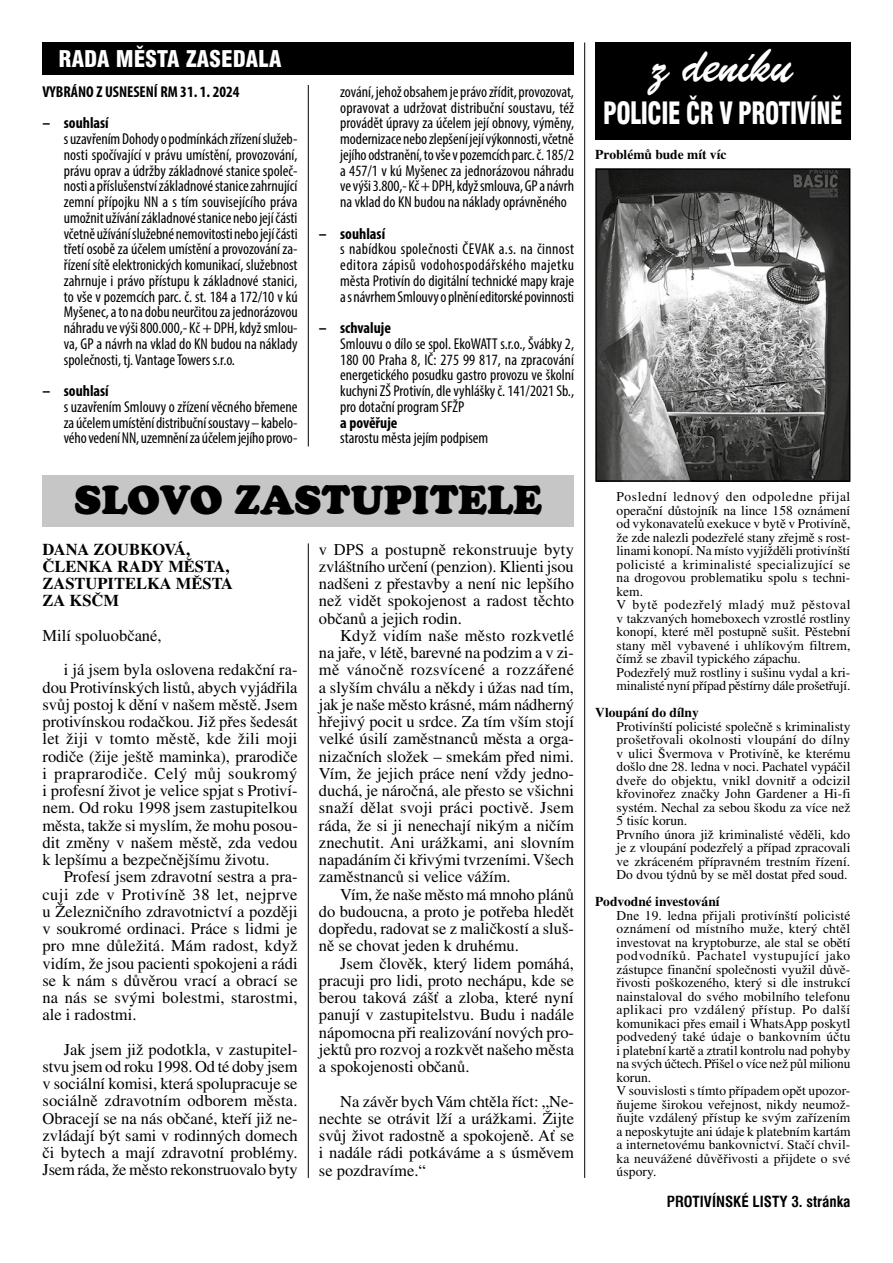
<style>
.page{position:relative;width:893px;height:1263px;background:#fff}
.page>*{position:absolute;margin:0;border:0;box-sizing:border-box;transform-origin:0 0}
.t1{font:48px "Brush Script AT";color:#fff}
.t2{font:900 39px "Cooper AT";color:#000}
.t3{font:900 condensed 30px "Swiss 721 AT";letter-spacing:-.02em;color:#fff;scale:.8 1}
.t4{font:900 condensed 22.5px "Swiss 721 AT";color:#fff}
.t5{font:16.5px/17.2px "Times CE";color:#000;text-align:justify}
.t6{font:700 16.5px/17.2px "Times CE";color:#000}
.t7{font:condensed 15.75px/15.8px "Myriad Pro";color:#000;text-align:justify}
.t8{font:700 condensed 15.75px "Myriad Pro";color:#000}
.t9{font:700 condensed 15px "Swiss 721 AT";color:#000}
.t10{font:13.5px/13.5px "Times CE";color:#000}
.t11{font:700 13.5px "Times CE";color:#000}
</style>
<div class="page">
<div style="left:289px;top:43px;width:285px;height:32px;background:#000"></div>
<div style="left:43px;top:43px;width:255px;height:32px;background:#000"></div>
<hr style="left:308px;top:85px;width:1px;height:361px;background:#000">
<hr style="left:584px;top:43px;width:1px;height:1135px;background:#000">
<div style="left:595px;top:43px;width:255px;height:97px;background:#000"></div>
<img style="left:598px;top:171px;width:249px;height:308px">
<div style="left:595px;top:168px;width:255px;height:314px;border:2px solid #000"></div>
<div style="left:43px;top:475px;width:531px;height:51px;background:#c6c6c6"></div>
<hr style="left:308px;top:543px;width:1px;height:635px;background:#000">
<h3 class="t4" style="left:59px;top:46px;width:224px">RADA MĚSTA ZASEDALA</h3>
<p class="t8" style="left:43px;top:82px;width:199px">VYBRÁNO Z USNESENÍ RM 31. 1. 2024</p>
<p class="t8" style="left:43px;top:113px;width:68px">– souhlasí</p>
<p class="t7" style="left:64px;top:131px;width:235px">s uzavřením Dohody o podmínkách zřízení služeb&shy;nosti spočívající v právu umístění, provozování, právu oprav a údržby základnové stanice společ&shy;nosti a příslušenství základnové stanice zahrnující zemní přípojku NN a s tím souvisejícího práva umožnit užívání základnové stanice nebo její části včetně užívání služebné nemovitosti nebo její části třetí osobě za účelem umístění a provozování za&shy;řízení sítě elektronických komunikací, služebnost zahrnuje i právo přístupu k základnové stanici, to vše v pozemcích parc. č. st. 184 a 172/10 v kú Myšenec, a to na dobu neurčitou za jednorázovou náhradu ve výši 800.000,- Kč + DPH, když smlou&shy;va, GP a návrh na vklad do KN budou na náklady společnosti, tj. Vantage Towers s.r.o.</p>
<p class="t8" style="left:43px;top:381px;width:68px">– souhlasí</p>
<p class="t7" style="left:64px;top:399px;width:235px">s uzavřením Smlouvy o zřízení věcného břemene za účelem umístění distribuční soustavy – kabelo&shy;vého vedení NN, uzemnění za účelem jejího provo-</p>
<p class="t7" style="left:340px;top:84px;width:235px">zování, jehož obsahem je právo zřídit, provozovat, opravovat a udržovat distribuční soustavu, též provádět úpravy za účelem její obnovy, výměny, modernizace nebo zlepšení její výkonnosti, včetně jejího odstranění, to vše v pozemcích parc. č. 185/2 a 457/1 v kú Myšenec za jednorázovou náhradu ve výši 3.800,- Kč + DPH, když smlouva, GP a návrh na vklad do KN budou na náklady oprávněného</p>
<p class="t8" style="left:319px;top:224px;width:68px">– souhlasí</p>
<p class="t7" style="left:340px;top:241px;width:235px">s nabídkou společnosti ČEVAK a.s. na činnost editora zápisů vodohospodářského majetku města Protivín do digitální technické mapy kraje a s návrhem Smlouvy o plnění editorské povinnosti</p>
<p class="t8" style="left:319px;top:318px;width:74px">– schvaluje</p>
<p class="t7" style="left:340px;top:336px;width:235px">Smlouvu o dílo se spol. EkoWATT s.r.o., Švábky 2, 180 00 Praha 8, IČ: 275 99 817, na zpracování energetického posudku gastro provozu ve školní kuchyni ZŠ Protivín, dle vyhlášky č. 141/2021 Sb., pro dotační program SFŽP</p>
<p class="t8" style="left:340px;top:413px;width:59px">a pověřuje</p>
<p class="t7" style="left:340px;top:430px;width:150px">starostu města jejím podpisem</p>
<h2 class="t2" style="left:74px;top:475px;width:469px">SLOVO ZASTUPITELE</h2>
<p class="t5" style="left:319px;top:540px;width:257px">v DPS a postupně rekonstruuje byty zvláštního určení (penzion). Klienti jsou nadšeni z přestavby a není nic lepšího než vidět spokojenost a radost těchto občanů a jejich rodin.</p>
<p class="t5" style="left:319px;top:626px;width:257px;text-indent:21px">Když vidím naše město rozkvetlé na jaře, v létě, barevné na podzim a v zi&shy;mě vánočně rozsvícené a rozzářené a slyším chválu a někdy i úžas nad tím, jak je naše město krásné, mám nádherný hřejivý pocit u srdce. Za tím vším stojí velké úsilí zaměstnanců města a orga&shy;nizačních složek – smekám před nimi.<br>Vím, že jejich práce není vždy jedno&shy;duchá, je náročná, ale přesto se všichni snaží dělat svoji práci poctivě. Jsem ráda, že si ji nenechají nikým a ničím znechutit. Ani urážkami, ani slovním napadáním či křivými tvrzeními. Všech zaměstnanců si velice vážím.</p>
<p class="t5" style="left:319px;top:885px;width:257px;text-indent:21px">Vím, že naše město má mnoho plánů do budoucna, a proto je potřeba hledět dopředu, radovat se z maličkostí a sluš&shy;ně se chovat jeden k druhému.</p>
<p class="t5" style="left:319px;top:954px;width:257px;text-indent:21px">Jsem člověk, který lidem pomáhá, pracuji pro lidi, proto nechápu, kde se berou taková zášť a zloba, které nyní panují v zastupitelstvu. Budu i nadále nápomocna při realizování nových pro&shy;jektů pro rozvoj a rozkvět našeho města a spokojenosti občanů.</p>
<p class="t5" style="left:319px;top:1092px;width:257px;text-indent:21px">Na závěr bych Vám chtěla říct: „Ne&shy;nechte se otrávit lží a urážkami. Žijte svůj život radostně a spokojeně. Ať se i nadále rádi potkáváme a s úsměvem se pozdravíme.“</p>
<p class="t6" style="left:43px;top:540px;width:192px">DANA ZOUBKOVÁ,<br>ČLENKA RADY MĚSTA,<br>ZASTUPITELKA MĚSTA<br>ZA KSČM</p>
<p class="t5" style="left:64px;top:618px;width:235px;line-height:34.5px;text-indent:-21px">Milí spoluobčané,<br>i já jsem byla oslovena redakční ra-</p>
<p class="t5" style="left:43px;top:678px;width:257px">dou Protivínských listů, abych vyjádřila svůj postoj k dění v našem městě. Jsem protivínskou rodačkou. Již přes šedesát let žiji v tomto městě, kde žili moji rodiče (žije ještě maminka), prarodiče i praprarodiče. Celý můj soukromý i profesní život je velice spjat s Protiví&shy;nem. Od roku 1998 jsem zastupitelkou města, takže si myslím, že mohu posou&shy;dit změny v našem městě, zda vedou k lepšímu a bezpečnějšímu životu.</p>
<p class="t5" style="left:43px;top:868px;width:257px;text-indent:21px">Profesí jsem zdravotní sestra a pra&shy;cuji zde v Protivíně 38 let, nejprve u Železničního zdravotnictví a později v soukromé ordinaci. Práce s lidmi je pro mne důležitá. Mám radost, když vidím, že jsou pacienti spokojeni a rádi se k nám s důvěrou vrací a obrací se na nás se svými bolestmi, starostmi, ale i radostmi.</p>
<p class="t5" style="left:43px;top:1040px;width:257px;text-indent:21px">Jak jsem již podotkla, v zastupitel&shy;stvu jsem od roku 1998. Od té doby jsem v sociální komisi, která spolupracuje se sociálně zdravotním odborem města.<br>Obracejí se na nás občané, kteří již ne&shy;zvládají být sami v rodinných domech či bytech a mají zdravotní problémy.<br>Jsem ráda, že město rekonstruovalo byty</p>
<h1 class="t1" style="left:652px;top:37px;width:142px">z deníku</h1>
<h3 class="t3" style="left:603px;top:95px;width:301px">POLICIE ČR V PROTIVÍNĚ</h3>
<p class="t11" style="left:595px;top:147px;width:133px">Problémů bude mít víc</p>
<p class="t10" style="left:617px;top:490px;width:235px">Poslední lednový den odpoledne přijal operační důstojník na lince 158 oznámení od vykonavatelů exekuce v bytě v Protivíně, že zde nalezli podezřelé stany zřejmě s rost&shy;linami konopí. Na místo vyjížděli protivínští policisté a kriminalisté specializující se na drogovou problematiku spolu s techni&shy;kem.<br>V bytě podezřelý mladý muž pěstoval v takzvaných homeboxech vzrostlé rostliny konopí, které měl postupně sušit. Pěstební stany měl vybavené i uhlíkovým filtrem, čímž se zbavil typického zápachu.<br>Podezřelý muž rostliny i sušinu vydal a kri&shy;minalisté nyní případ pěstírny dále prošetřují.</p>
<p class="t11" style="left:595px;top:705px;width:105px">Vloupání do dílny</p>
<p class="t10" style="left:617px;top:719px;width:235px">Protivínští policisté společně s kriminalisty prošetřovali okolnosti vloupání do dílny v ulici Švermova v Protivíně, ke kterému došlo dne 28. ledna v noci. Pachatel vypáčil dveře do objektu, vnikl dovnitř a odcizil křovinořez značky John Gardener a Hi-fi systém. Nechal za sebou škodu za více než 5 tisíc korun.<br>Prvního února již kriminalisté věděli, kdo je z vloupání podezřelý a případ zpracovali ve zkráceném přípravném trestním řízení.<br>Do dvou týdnů by se měl dostat před soud.</p>
<p class="t11" style="left:595px;top:894px;width:126px">Podvodné investování</p>
<p class="t10" style="left:617px;top:908px;width:235px">Dne 19. ledna přijali protivínští policisté oznámení od místního muže, který chtěl investovat na kryptoburze, ale stal se obětí podvodníků. Pachatel vystupující jako zástupce finanční společnosti využil důvě&shy;řivosti poškozeného, který si dle instrukcí nainstaloval do svého mobilního telefonu aplikaci pro vzdálený přístup. Po další komunikaci přes email i WhatsApp poskytl podvedený také údaje o bankovním účtu i platební kartě a ztratil kontrolu nad pohyby na svých účtech. Přišel o více než půl milionu korun.<br>V souvislosti s tímto případem opět upozor&shy;ňujeme širokou veřejnost, nikdy neumož&shy;ňujte vzdálený přístup ke svým zařízením a neposkytujte ani údaje k platebním kartám a internetovému bankovnictví. Stačí chvil&shy;ka neuvážené důvěřivosti a přijdete o své úspory.</p>
<p class="t9" style="left:667px;top:1192px;width:185px">PROTIVÍNSKÉ LISTY 3. stránka</p>
</div>
